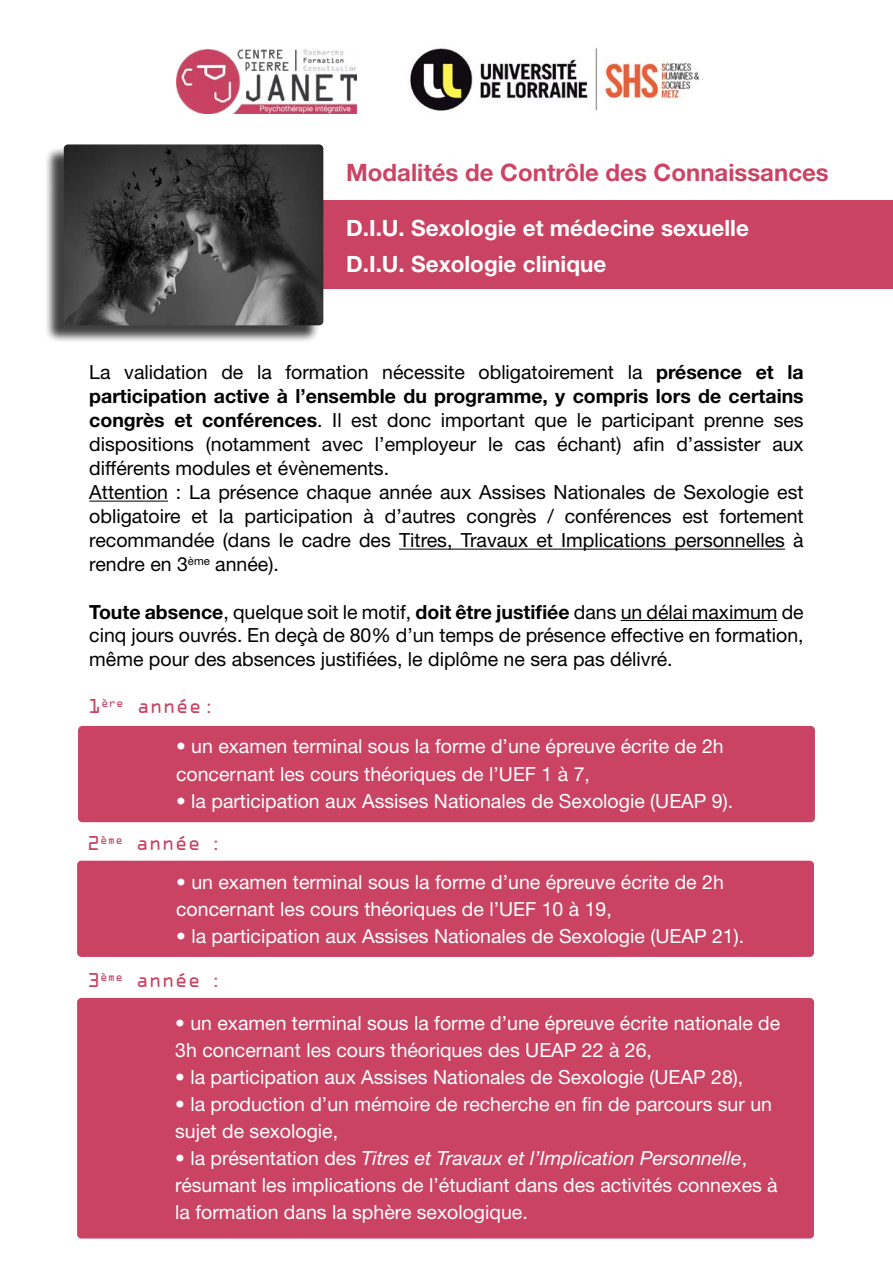
<style>
.page{position:relative;width:893px;height:1263px;background:#fff}
.page>*{position:absolute;margin:0;border:0;box-sizing:border-box;transform-origin:0 0}
.t1{font:700 24px "Helvetica Neue LT Std";color:#cc4464}
.t2{font:700 22.5px/36px "Helvetica Neue LT Std";color:#fff}
.t3{font:19.5px/24px "Helvetica Neue LT Std";color:#000}
.t4{font:19.5px/27px "Helvetica Neue LT Std";color:#fff}
.t5{font:18px "OCRA Std";color:#ca4363}
.s1{font-weight:700}
.s2{font-family:"Helvetica Neue LT Std"}
.s3{font-style:italic}
</style>
<div class="page">
<div style="left:78px;top:726px;width:737px;height:96px;background:#ca4363;border-radius:4px"></div>
<div style="left:77px;top:861px;width:737px;height:96px;background:#ca4363;border-radius:4px"></div>
<div style="left:77px;top:998px;width:737px;height:240px;background:#ca4363;border-radius:4px"></div>
<div style="left:293px;top:200px;width:600px;height:89px;background:#ca4363"></div>
<img style="left:176px;top:50px;width:180px;height:63px">
<img style="left:410px;top:48px;width:290px;height:65px">
<hr style="left:89px;top:501px;width:79px;height:1px;background:#000">
<hr style="left:399px;top:549px;width:386px;height:1px;background:#000">
<hr style="left:621px;top:620px;width:156px;height:1px;background:#000">
<div style="left:45px;top:146px;width:275px;height:197px;background:#000;opacity:.75"></div>
<img style="left:64px;top:144px;width:259px;height:181px">
<p class="t1" style="left:346px;top:157px;width:484px">Modalités de Contrôle des Connaissances</p>
<p class="t2" style="left:346px;top:209px;width:404px">D.I.U. Sexologie et médecine sexuelle<br>D.I.U. Sexologie clinique</p>
<p class="t3" style="left:89px;top:360px;width:716px">La validation de la formation nécessite obligatoirement la <span class="s1">présence et la participation active à l’ensemble du programme, y compris lors de certains congrès et conférences</span>. Il est donc important que le participant prenne ses dispositions (notamment avec l’employeur le cas échant) afin d’assister aux différents modules et évènements.<br>Attention : La présence chaque année aux Assises Nationales de Sexologie est obligatoire et la participation à d’autres congrès / conférences est fortement recommandée (dans le cadre des Titres, Travaux et Implications personnelles à rendre en 3<sup>ème</sup> année).</p>
<p class="t3" style="left:89px;top:599px;width:716px;text-align:justify"><span class="s1">Toute absence</span>, quelque soit le motif, <span class="s1">doit être justifiée</span> dans un délai maximum de cinq jours ouvrés. En deçà de 80% d’un temps de présence effective en formation, même pour des absences justifiées, le diplôme ne sera pas délivré.</p>
<p class="t5" style="left:88px;top:698px;width:125px">1<sup>ère</sup> année <span class="s2">:</span></p>
<p class="t4" style="left:176px;top:733px;width:549px">• un examen terminal sous la forme d’une épreuve écrite de 2h concernant les cours théoriques de l’UEF 1 à 7,</p>
<p class="t4" style="left:176px;top:787px;width:559px">• la participation aux Assises Nationales de Sexologie (UEAP 9).</p>
<p class="t5" style="left:87px;top:835px;width:133px">2<sup>ème</sup> année <span class="s2">:</span></p>
<p class="t4" style="left:176px;top:868px;width:549px">• un examen terminal sous la forme d’une épreuve écrite de 2h concernant les cours théoriques de l’UEF 10 à 19,</p>
<p class="t4" style="left:176px;top:922px;width:570px">• la participation aux Assises Nationales de Sexologie (UEAP 21).</p>
<p class="t5" style="left:87px;top:973px;width:133px">3<sup>ème</sup> année <span class="s2">:</span></p>
<p class="t4" style="left:175px;top:1009px;width:607px">• un examen terminal sous la forme d’une épreuve écrite nationale de<br>3h concernant les cours théoriques des UEAP 22 à 26,</p>
<p class="t4" style="left:175px;top:1063px;width:570px">• la participation aux Assises Nationales de Sexologie (UEAP 28),</p>
<p class="t4" style="left:175px;top:1090px;width:598px">• la production d’un mémoire de recherche en fin de parcours sur un sujet de sexologie,</p>
<p class="t4" style="left:175px;top:1144px;width:604px">• la présentation des <span class="s3">Titres et Travaux et l’Implication Personnelle</span>, résumant les implications de l’étudiant dans des activités connexes à la formation dans la sphère sexologique.</p>
</div>
